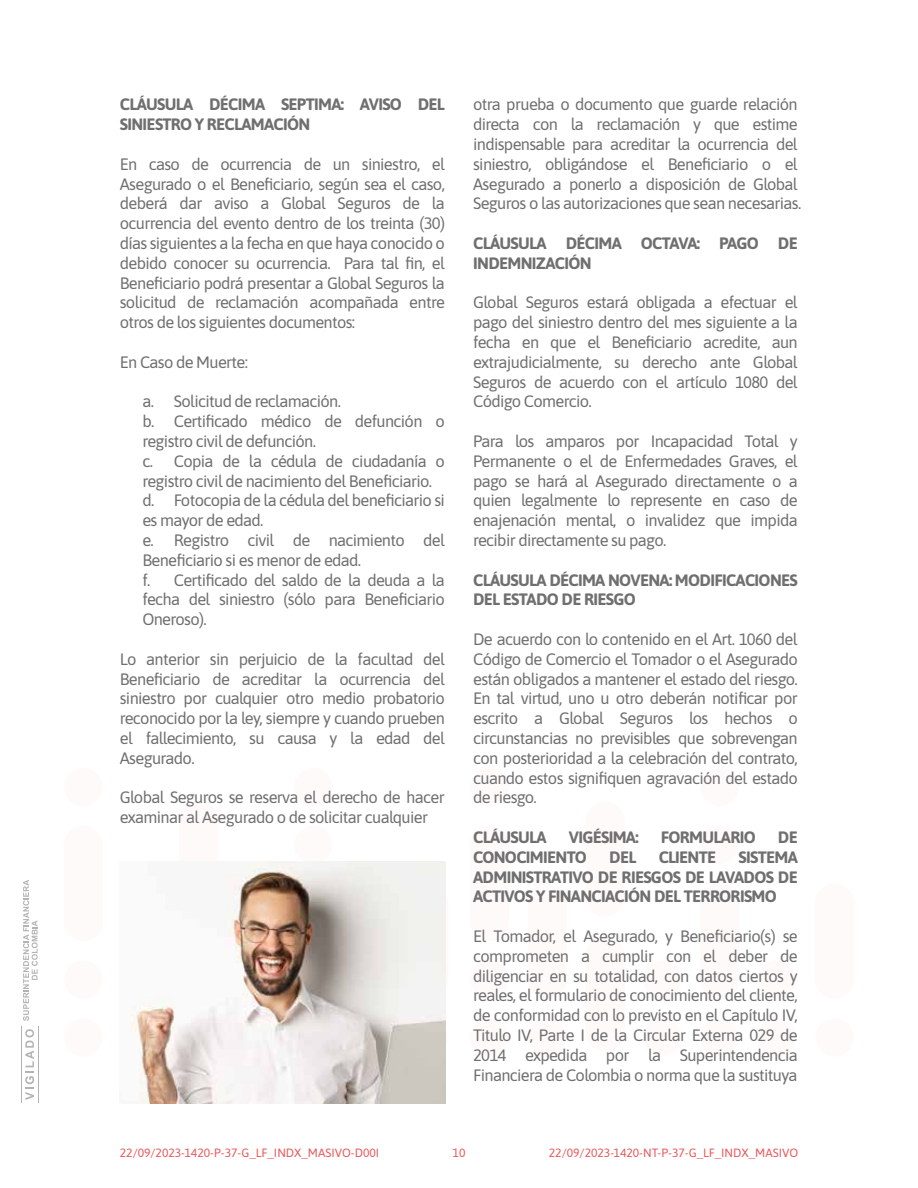
<style>
.page{position:relative;width:918px;height:1188px;background:#fff}
.page>*{position:absolute;margin:0;border:0;box-sizing:border-box;transform-origin:0 0}
.t1{font:16.5px/19.8px "Asap";letter-spacing:-.04em;color:#706f6f;text-align:justify}
.t2{font:700 16.5px/19.8px "Asap";letter-spacing:-.04em;color:#706f6f}
.t3{font:12px "Asap";color:#ea5658}
</style>
<div class="page">
<div style="left:64px;top:1018px;width:39px;height:39px;background:#fefafa;border-radius:50%"></div>
<div style="left:64px;top:960px;width:39px;height:39px;background:#fefafa;border-radius:50%"></div>
<div style="left:64px;top:768px;width:39px;height:38px;background:#fefafa;border-radius:50%"></div>
<div style="left:64px;top:826px;width:39px;height:115px;background:#fefafa;border-radius:20px"></div>
<div style="left:179px;top:801px;width:40px;height:116px;background:#fefafa;border-radius:20px"></div>
<svg style="left:409px;top:1018px;width:39px;height:39px"></svg>
<div style="left:409px;top:883px;width:39px;height:116px;background:#f3f4f3;border-radius:20px"></div>
<div style="left:294px;top:826px;width:39px;height:38px;background:#fefafa;border-radius:50%"></div>
<div style="left:294px;top:768px;width:39px;height:38px;background:#fefafa;border-radius:50%"></div>
<div style="left:643px;top:1018px;width:39px;height:39px;background:#fefafa;border-radius:50%"></div>
<div style="left:643px;top:960px;width:39px;height:39px;background:#fefafa;border-radius:50%"></div>
<div style="left:470px;top:1018px;width:39px;height:39px;background:#fefafa;border-radius:50%"></div>
<div style="left:470px;top:960px;width:39px;height:39px;background:#fefafa;border-radius:50%"></div>
<div style="left:470px;top:768px;width:39px;height:38px;background:#fefafa;border-radius:50%"></div>
<div style="left:470px;top:826px;width:39px;height:115px;background:#fefafa;border-radius:20px"></div>
<div style="left:528px;top:1018px;width:39px;height:39px;background:#fefafa;border-radius:50%"></div>
<div style="left:528px;top:883px;width:39px;height:116px;background:#fefafa;border-radius:20px"></div>
<div style="left:585px;top:936px;width:40px;height:116px;background:#fefafa;border-radius:20px"></div>
<div style="left:585px;top:801px;width:40px;height:116px;background:#fefafa;border-radius:20px"></div>
<div style="left:815px;top:1018px;width:39px;height:39px;background:#fefafa;border-radius:50%"></div>
<div style="left:815px;top:883px;width:39px;height:116px;background:#fefafa;border-radius:20px"></div>
<div style="left:758px;top:1018px;width:38px;height:39px;background:#fefafa;border-radius:50%"></div>
<div style="left:758px;top:960px;width:38px;height:39px;background:#fefafa;border-radius:50%"></div>
<div style="left:700px;top:826px;width:39px;height:38px;background:#fefafa;border-radius:50%"></div>
<div style="left:700px;top:768px;width:39px;height:38px;background:#fefafa;border-radius:50%"></div>
<div style="left:700px;top:883px;width:39px;height:116px;background:#fefafa;border-radius:20px"></div>
<div style="left:700px;top:1018px;width:39px;height:39px;background:#fefafa;border-radius:50%"></div>
<hr style="left:21px;top:1026px;width:1px;height:76px;background:#b3b3b2">
<hr style="left:39px;top:1026px;width:1px;height:76px;background:#b3b3b2">
<svg style="left:23px;top:880px;width:15px;height:141px"></svg>
<svg style="left:25px;top:1029px;width:9px;height:71px"></svg>
<img style="left:130px;top:861px;width:315px;height:243px">
<p class="t2" style="left:120px;top:94px;width:327px">CLÁUSULA DÉCIMA SEPTIMA: AVISO DEL<br>SINIESTRO Y RECLAMACIÓN</p>
<p class="t1" style="left:120px;top:153px;width:327px">En caso de ocurrencia de un siniestro, el Asegurado o el Beneficiario, según sea el caso, deberá dar aviso a Global Seguros de la ocurrencia del evento dentro de los treinta (30) días siguientes a la fecha en que haya conocido o debido conocer su ocurrencia. Para tal fin, el Beneficiario podrá presentar a Global Seguros la solicitud de reclamación acompañada entre otros de los siguientes documentos:</p>
<p class="t1" style="left:120px;top:351px;width:130px">En Caso de Muerte:</p>
<p class="t1" style="left:142px;top:391px;width:304px;text-align:left">a. Solicitud de reclamación.<br>b. Certificado médico de defunción o registro civil de defunción.<br>c. Copia de la cédula de ciudadanía o registro civil de nacimiento del Beneficiario. d. Fotocopia de la cédula del beneficiario si es mayor de edad.<br>e. Registro civil de nacimiento del Beneficiario si es menor de edad.<br>f. Certificado del saldo de la deuda a la fecha del siniestro (sólo para Beneficiario Oneroso).</p>
<p class="t1" style="left:120px;top:648px;width:327px">Lo anterior sin perjuicio de la facultad del Beneficiario de acreditar la ocurrencia del siniestro por cualquier otro medio probatorio reconocido por la ley, siempre y cuando prueben el fallecimiento, su causa y la edad del Asegurado.</p>
<p class="t1" style="left:120px;top:787px;width:327px">Global Seguros se reserva el derecho de hacer examinar al Asegurado o de solicitar cualquier</p>
<p class="t1" style="left:473px;top:94px;width:330px;text-align:left">otra prueba o documento que guarde relación directa con la reclamación y que estime indispensable para acreditar la ocurrencia del siniestro, obligándose el Beneficiario o el Asegurado a ponerlo a disposición de Global Seguros o las autorizaciones que sean necesarias.</p>
<p class="t2" style="left:473px;top:232px;width:326px">CLÁUSULA DÉCIMA OCTAVA: PAGO DE<br>INDEMNIZACIÓN</p>
<p class="t1" style="left:473px;top:292px;width:326px">Global Seguros estará obligada a efectuar el pago del siniestro dentro del mes siguiente a la fecha en que el Beneficiario acredite, aun extrajudicialmente, su derecho ante Global Seguros de acuerdo con el artículo 1080 del Código Comercio.</p>
<p class="t1" style="left:473px;top:430px;width:326px">Para los amparos por Incapacidad Total y Permanente o el de Enfermedades Graves, el pago se hará al Asegurado directamente o a quien legalmente lo represente en caso de enajenación mental, o invalidez que impida recibir directamente su pago.</p>
<p class="t2" style="left:473px;top:569px;width:326px">CLÁUSULA DÉCIMA NOVENA: MODIFICACIONES<br>DEL ESTADO DE RIESGO</p>
<p class="t1" style="left:473px;top:628px;width:326px">De acuerdo con lo contenido en el Art. 1060 del Código de Comercio el Tomador o el Asegurado están obligados a mantener el estado del riesgo.<br>En tal virtud, uno u otro deberán notificar por escrito a Global Seguros los hechos o circunstancias no previsibles que sobrevengan con posterioridad a la celebración del contrato, cuando estos signifiquen agravación del estado de riesgo.</p>
<p class="t2" style="left:473px;top:826px;width:75px">CLÁUSULA</p>
<p class="t2" style="left:569px;top:826px;width:71px">VIGÉSIMA:</p>
<p class="t2" style="left:661px;top:826px;width:97px">FORMULARIO</p>
<p class="t2" style="left:778px;top:826px;width:21px">DE</p>
<p class="t2" style="left:473px;top:846px;width:115px">CONOCIMIENTO</p>
<p class="t2" style="left:609px;top:846px;width:29px">DEL</p>
<p class="t2" style="left:659px;top:846px;width:59px">CLIENTE</p>
<p class="t2" style="left:473px;top:846px;width:326px;text-align:justify;text-indent:265px">SISTEMA ADMINISTRATIVO DE RIESGOS DE LAVADOS DE ACTIVOS Y FINANCIACIÓN DEL TERRORISMO</p>
<p class="t1" style="left:473px;top:925px;width:326px">El Tomador, el Asegurado, y Beneficiario(s) se comprometen a cumplir con el deber de diligenciar en su totalidad, con datos ciertos y reales, el formulario de conocimiento del cliente, de conformidad con lo previsto en el Capítulo IV, Titulo IV, Parte I de la Circular Externa 029 de 2014 expedida por la Superintendencia Financiera de Colombia o norma que la sustituya</p>
<p class="t3" style="left:120px;top:1144px;width:261px">22/09/2023-1420-P-37-G_LF_INDX_MASIVO-D00I</p>
<p class="t3" style="left:549px;top:1144px;width:251px">22/09/2023-1420-NT-P-37-G_LF_INDX_MASIVO</p>
<p class="t3" style="left:453px;top:1144px;width:14px">10</p>
</div>
